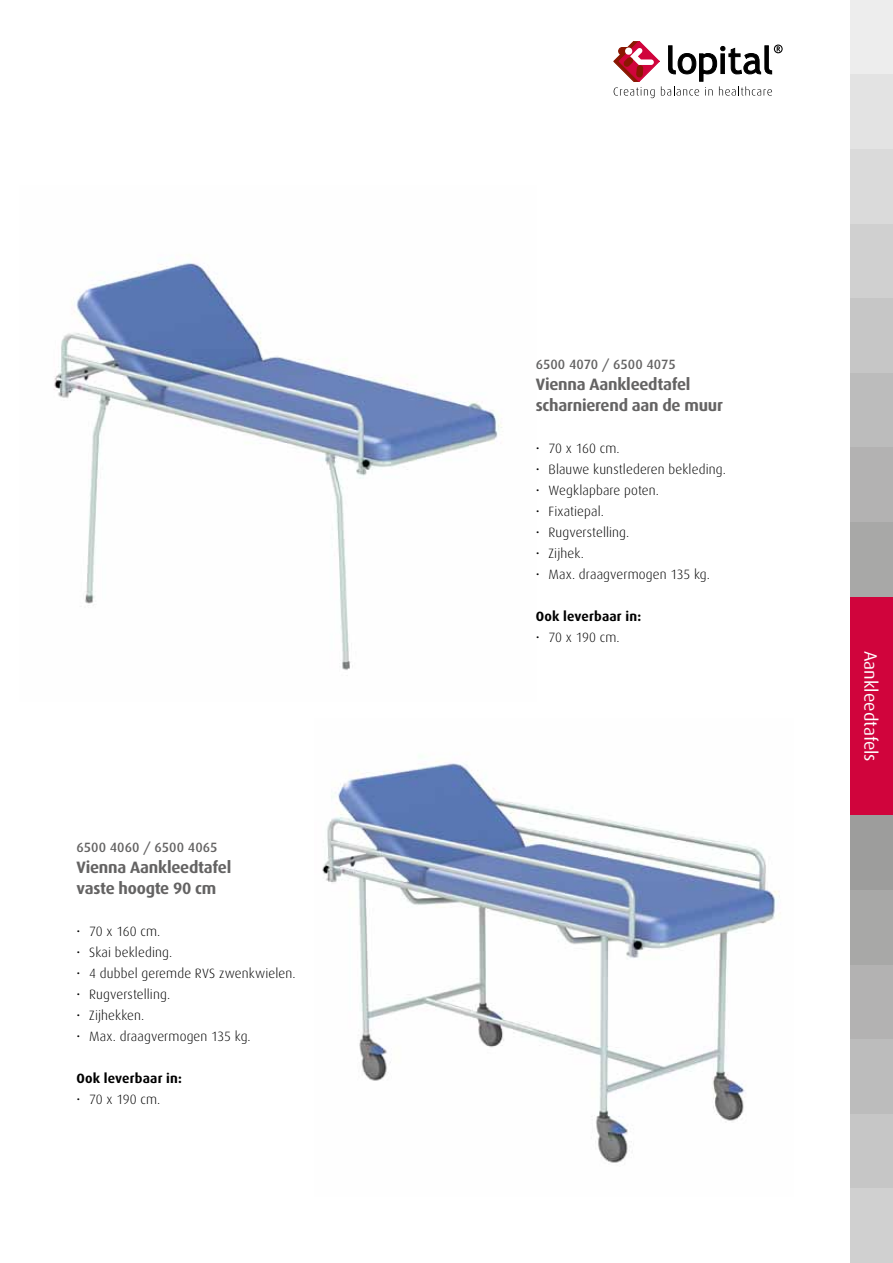
<style>
.page{position:relative;width:893px;height:1263px;background:#fff}
.page>*{position:absolute;margin:0;border:0;box-sizing:border-box;transform-origin:0 0}
.t1{font:18px "Dax";color:#fff}
.t2{font:700 16.5px/21px "Dax";letter-spacing:-.015em;color:#646363}
.t3{font:300 13.5px "Dax";letter-spacing:.01em;color:#000}
.t4{font:500 13.5px "Dax";color:#646363}
.t5{font:700 13.5px "Dax";letter-spacing:.015em;color:#000}
</style>
<div class="page">
<div style="left:850px;top:597px;width:43px;height:218px;background:#d0043c"></div>
<div style="left:850px;top:0;width:43px;height:75px;background:#ededed"></div>
<div style="left:850px;top:75px;width:43px;height:74px;background:#e3e3e3"></div>
<div style="left:850px;top:149px;width:43px;height:75px;background:#dadada"></div>
<div style="left:850px;top:224px;width:43px;height:74px;background:#d0d0d0"></div>
<div style="left:850px;top:298px;width:43px;height:75px;background:#c6c6c6"></div>
<div style="left:850px;top:373px;width:43px;height:74px;background:#bcbcbc"></div>
<div style="left:850px;top:447px;width:43px;height:75px;background:#b3b2b2"></div>
<div style="left:850px;top:522px;width:43px;height:74px;background:#a8a8a7"></div>
<div style="left:850px;top:815px;width:43px;height:75px;background:#9d9d9c"></div>
<div style="left:850px;top:890px;width:43px;height:75px;background:#a8a8a7"></div>
<div style="left:850px;top:965px;width:43px;height:74px;background:#b3b2b2"></div>
<div style="left:850px;top:1039px;width:43px;height:75px;background:#bcbcbc"></div>
<div style="left:850px;top:1114px;width:43px;height:74px;background:#c6c6c6"></div>
<div style="left:850px;top:1188px;width:43px;height:75px;background:#d0d0d0"></div>
<svg style="left:614px;top:41px;width:169px;height:57px"></svg>
<img style="left:54px;top:262px;width:448px;height:408px">
<img style="left:322px;top:761px;width:458px;height:402px">
<p class="t4" style="left:77px;top:840px;width:142px">6500 4060 / 6500 4065</p>
<p class="t2" style="left:77px;top:857px;width:156px">Vienna Aankleedtafel vaste hoogte 90 cm</p>
<p class="t3" style="left:77px;top:924px;width:85px">• 70 x 160 cm.</p>
<p class="t3" style="left:77px;top:945px;width:97px">• Skai bekleding.</p>
<p class="t3" style="left:77px;top:966px;width:221px">• 4 dubbel geremde RVS zwenkwielen.</p>
<p class="t3" style="left:77px;top:987px;width:95px">• Rugverstelling.</p>
<p class="t3" style="left:77px;top:1008px;width:69px">• Zijhekken.</p>
<p class="t3" style="left:77px;top:1029px;width:176px">• Max. draagvermogen 135 kg.</p>
<p class="t5" style="left:77px;top:1071px;width:107px">Ook leverbaar in:</p>
<p class="t3" style="left:77px;top:1092px;width:85px">• 70 x 190 cm.</p>
<p class="t4" style="left:536px;top:357px;width:141px">6500 4070 / 6500 4075</p>
<p class="t2" style="left:536px;top:374px;width:189px">Vienna Aankleedtafel scharnierend aan de muur</p>
<p class="t3" style="left:536px;top:441px;width:85px">• 70 x 160 cm.</p>
<p class="t3" style="left:536px;top:462px;width:192px">• Blauwe kunstlederen bekleding.</p>
<p class="t3" style="left:536px;top:483px;width:125px">• Wegklapbare poten.</p>
<p class="t3" style="left:536px;top:504px;width:70px">• Fixatiepal.</p>
<p class="t3" style="left:536px;top:525px;width:95px">• Rugverstelling.</p>
<p class="t3" style="left:536px;top:546px;width:50px">• Zijhek.</p>
<p class="t3" style="left:536px;top:567px;width:176px">• Max. draagvermogen 135 kg.</p>
<p class="t5" style="left:536px;top:609px;width:107px">Ook leverbaar in:</p>
<p class="t3" style="left:536px;top:630px;width:85px">• 70 x 190 cm.</p>
<h1 class="t1" style="left:880px;top:651px;width:112px;rotate:90deg">Aankleedtafels</h1>
</div>
